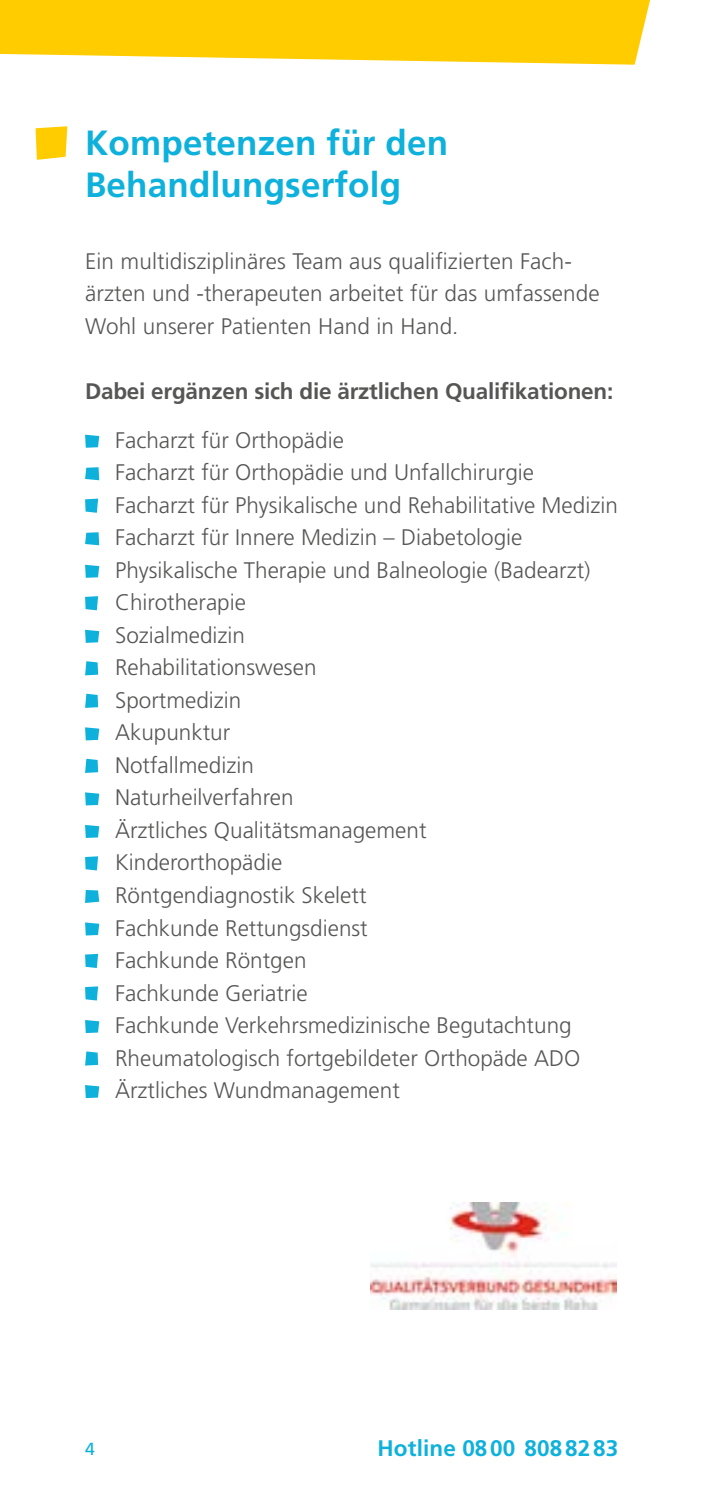
<style>
.page{position:relative;width:702px;height:1489px;background:#fff}
.page>*{position:absolute;margin:0;border:0;box-sizing:border-box;transform-origin:0 0}
.t1{font:700 35px/42px "Frutiger";letter-spacing:.005em;color:#0eb1db}
.t2{font:300 22.5px/32.5px "Frutiger";color:#565655}
.t3{font:700 22.5px "Frutiger";letter-spacing:-.01em;color:#565655}
.t4{font:700 22.5px "Frutiger";letter-spacing:.005em;color:#0eb1db}
.t5{font:17.5px "Frutiger";color:#0eb1db}
</style>
<div class="page">
<svg style="left:36px;top:126px;width:31px;height:34px"></svg>
<img style="left:370px;top:1202px;width:247px;height:107px">
<svg style="left:85px;top:434px;width:14px;height:14px"></svg>
<svg style="left:85px;top:467px;width:14px;height:13px"></svg>
<svg style="left:85px;top:498px;width:13px;height:15px"></svg>
<svg style="left:85px;top:532px;width:14px;height:13px"></svg>
<svg style="left:85px;top:564px;width:14px;height:14px"></svg>
<svg style="left:85px;top:596px;width:13px;height:14px"></svg>
<svg style="left:85px;top:629px;width:14px;height:14px"></svg>
<svg style="left:85px;top:661px;width:13px;height:14px"></svg>
<svg style="left:85px;top:693px;width:13px;height:15px"></svg>
<svg style="left:85px;top:727px;width:14px;height:13px"></svg>
<svg style="left:85px;top:758px;width:13px;height:15px"></svg>
<svg style="left:85px;top:792px;width:14px;height:13px"></svg>
<svg style="left:85px;top:825px;width:14px;height:13px"></svg>
<svg style="left:85px;top:856px;width:13px;height:14px"></svg>
<svg style="left:85px;top:890px;width:14px;height:13px"></svg>
<svg style="left:85px;top:922px;width:14px;height:13px"></svg>
<svg style="left:85px;top:953px;width:13px;height:15px"></svg>
<svg style="left:85px;top:986px;width:13px;height:14px"></svg>
<svg style="left:85px;top:1020px;width:14px;height:13px"></svg>
<svg style="left:85px;top:1051px;width:13px;height:14px"></svg>
<svg style="left:85px;top:1085px;width:14px;height:13px"></svg>
<svg style="left:0;top:0;width:650px;height:65px;background:#ffd017"></svg>
<h1 class="t1" style="left:85px;top:122px;width:364px">Kompetenzen für den<br>Behandlungserfolg</h1>
<p class="t2" style="left:85px;top:245px;width:516px">Ein multidisziplinäres Team aus qualifizierten Fach&shy;ärzten und -therapeuten arbeitet für das umfassende<br>Wohl unserer Patienten Hand in Hand.</p>
<p class="t3" style="left:85px;top:378px;width:529px">Dabei ergänzen sich die ärztlichen Qualifikationen:</p>
<p class="t2" style="left:115px;top:424px;width:504px">Facharzt für Orthopädie<br>Facharzt für Orthopädie und Unfallchirurgie<br>Facharzt für Physikalische und Rehabilitative Medizin<br>Facharzt für Innere Medizin – Diabetologie<br>Physikalische Therapie und Balneologie (Badearzt)<br>Chirotherapie<br>Sozialmedizin<br>Rehabilitationswesen<br>Sportmedizin<br>Akupunktur<br>Notfallmedizin<br>Naturheilverfahren<br>Ärztliches Qualitätsmanagement<br>Kinderorthopädie<br>Röntgendiagnostik Skelett<br>Fachkunde Rettungsdienst<br>Fachkunde Röntgen<br>Fachkunde Geriatrie<br>Fachkunde Verkehrsmedizinische Begutachtung<br>Rheumatologisch fortgebildeter Orthopäde ADO<br>Ärztliches Wundmanagement</p>
<p class="t5" style="left:85px;top:1438px;width:11px">4</p>
<p class="t4" style="left:377px;top:1434px;width:242px">Hotline 0800 8088283</p>
</div>
